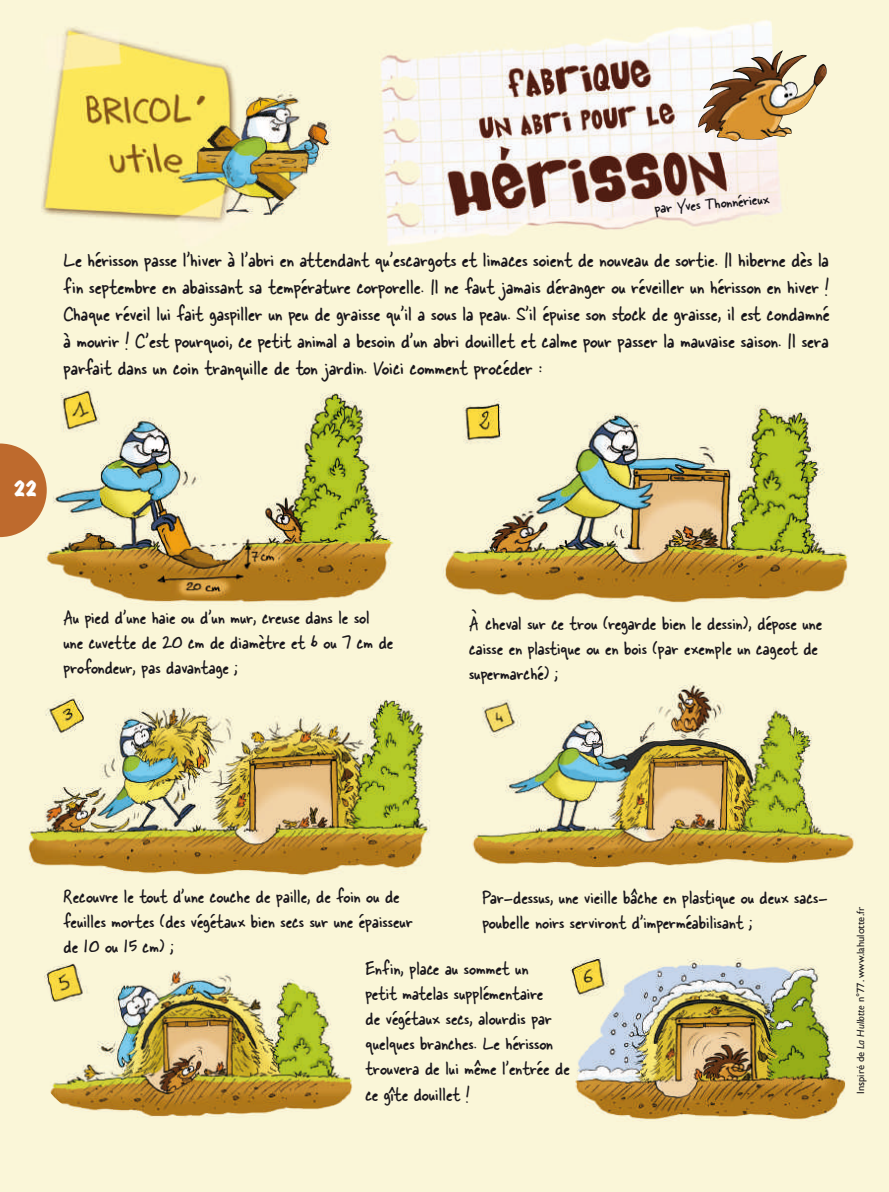
<style>
.page{position:relative;width:889px;height:1192px;background:#fff}
.page>*{position:absolute;margin:0;border:0;box-sizing:border-box;transform-origin:0 0}
.t1{font:24px "Dom Bold BT";color:#fff}
.t2{font:22.5px/27px "Skippy Sharp";color:#1a171c;text-align:justify}
.t3{font:21px/25.2px "Skippy Sharp";color:#1a171c}
.t4{font:18px "Skippy Sharp";color:#1a171c}
.t5{font:10.5px "Gill Sans";color:#1a171c}
.s1{font-style:italic}
</style>
<div class="page">
<img style="left:0;top:0;width:888px;height:1191px">
<svg style="left:0;top:443px;width:45px;height:94px;background:#c9854e"></svg>
<img style="left:697px;top:50px;width:129px;height:91px">
<img style="left:45px;top:385px;width:351px;height:225px">
<img style="left:439px;top:397px;width:419px;height:212px">
<img style="left:466px;top:683px;width:396px;height:184px">
<img style="left:22px;top:692px;width:418px;height:190px">
<img style="left:43px;top:962px;width:311px;height:156px">
<img style="left:569px;top:956px;width:279px;height:166px">
<p class="t4" style="left:653px;top:195px;width:117px;rotate:-5deg">par Yves Thonnérieux</p>
<p class="t2" style="left:63px;top:245px;width:767px">Le hérisson passe l’hiver à l’abri en attendant qu’escargots et limaces soient de nouveau de sortie. Il hiberne dès la fin septembre en abaissant sa température corporelle. Il ne faut jamais déranger ou réveiller un hérisson en hiver !<br>Chaque réveil lui fait gaspiller un peu de graisse qu’il a sous la peau. S’il épuise son stock de graisse, il est condamné à mourir ! C’est pourquoi, ce petit animal a besoin d’un abri douillet et calme pour passer la mauvaise saison. Il sera parfait dans un coin tranquille de ton jardin. Voici comment procéder :</p>
<p class="t1" style="left:13px;top:473px;width:25px">22</p>
<p class="t3" style="left:63px;top:603px;width:331px">Au pied d’une haie ou d’un mur, creuse dans le sol une cuvette de 20 cm de diamètre et 6 ou 7 cm de profondeur, pas davantage ;</p>
<p class="t3" style="left:469px;top:609px;width:355px">à cheval sur ce trou (regarde bien le dessin), dépose une caisse en plastique ou en bois (par exemple un cageot de supermarché) ;</p>
<p class="t3" style="left:63px;top:881px;width:351px">Recouvre le tout d’une couche de paille, de foin ou de feuilles mortes (des végétaux bien secs sur une épaisseur de 10 ou 15 cm) ;</p>
<p class="t3" style="left:482px;top:882px;width:347px">Par-dessus, une vieille bâche en plastique ou deux sacs&shy;poubelle noirs serviront d’imperméabilisant ;</p>
<p class="t3" style="left:365px;top:953px;width:206px">Enfin, place au sommet un<br>petit matelas supplémentaire<br>de végétaux secs, alourdis par quelques branches. Le hérisson trouvera de lui même l’entrée de ce gîte douillet !</p>
<p class="t5" style="left:854px;top:1093px;width:188px;rotate:-90deg">Inspiré de <span class="s1">La Hullotte</span> n°77. www.lahulotte.fr</p>
</div>
